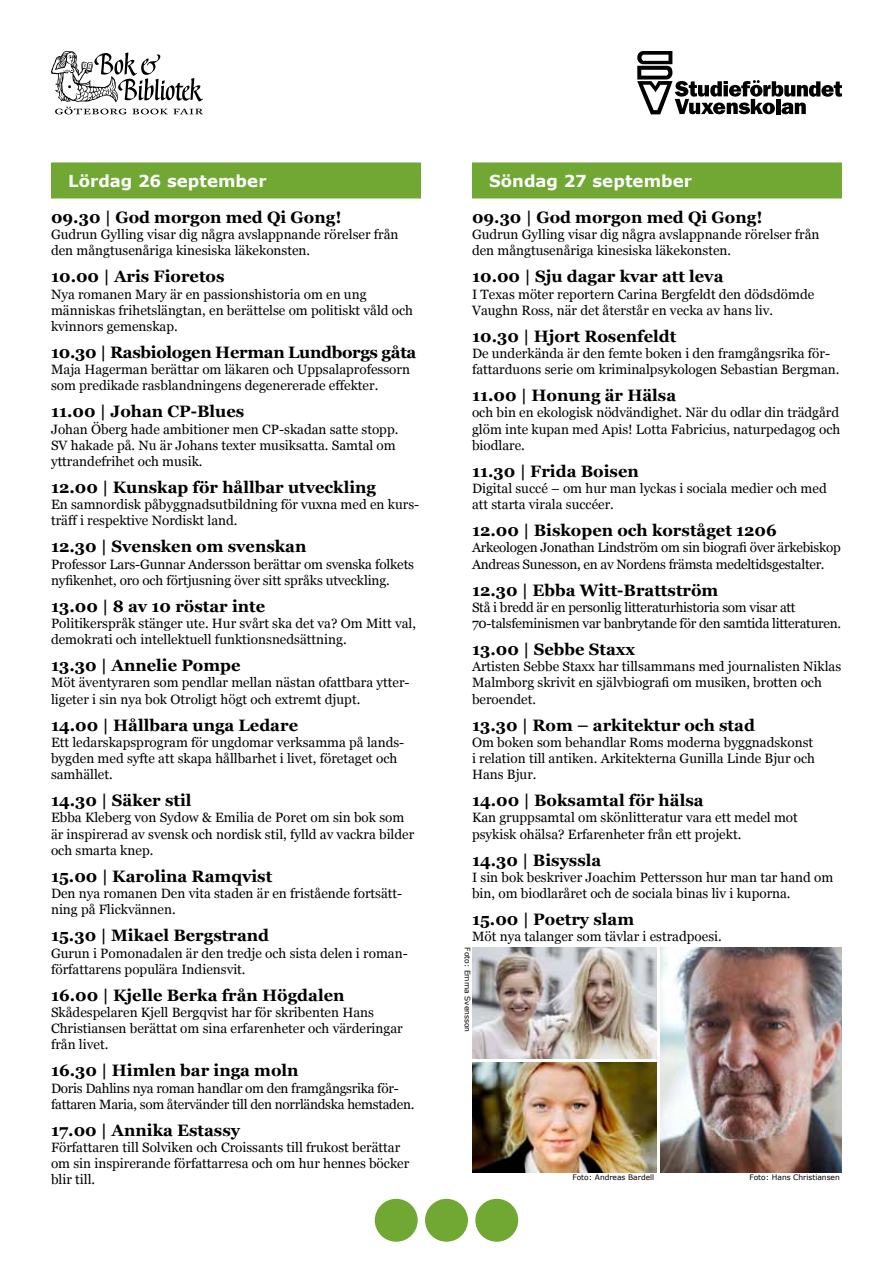
<style>
.page{position:relative;width:893px;height:1263px;background:#fff}
.page>*{position:absolute;margin:0;border:0;box-sizing:border-box;transform-origin:0 0}
.t1{font:700 16.5px "Georgia";color:#000}
.t2{font:700 16.5px "Georgia";letter-spacing:-.02em;color:#000}
.t3{font:700 16.5px "Verdana";letter-spacing:.005em;color:#fff}
.t4{font:13.5px/16.2px "Georgia";color:#000}
.t5{font:13.5px/16.2px "Georgia";letter-spacing:-.02em;color:#000}
.t6{font:7.5px "Verdana";color:#000}
</style>
<div class="page">
<svg style="left:637px;top:51px;width:205px;height:63px"></svg>
<svg style="left:51px;top:51px;width:152px;height:63px"></svg>
<div style="left:51px;top:162px;width:370px;height:36px;background:#70a833"></div>
<div style="left:375px;top:1199px;width:43px;height:43px;background:#70a833;border-radius:50%"></div>
<div style="left:425px;top:1199px;width:43px;height:43px;background:#70a833;border-radius:50%"></div>
<div style="left:475px;top:1199px;width:43px;height:43px;background:#70a833;border-radius:50%"></div>
<img style="left:472px;top:947px;width:184px;height:111px">
<img style="left:661px;top:947px;width:181px;height:226px">
<img style="left:472px;top:1062px;width:184px;height:111px">
<div style="left:472px;top:162px;width:370px;height:36px;background:#70a833"></div>
<p class="t3" style="left:68px;top:170px;width:200px">Lördag 26 september</p>
<p class="t1" style="left:51px;top:207px;width:292px">09.30 | God morgon med Qi Gong!</p>
<p class="t4" style="left:51px;top:227px;width:349px">Gudrun Gylling visar dig några avslappnande rörelser från den mångtusenåriga kinesiska läkekonsten.</p>
<p class="t1" style="left:51px;top:266px;width:175px">10.00 | Aris Fioretos</p>
<p class="t4" style="left:51px;top:286px;width:364px">Nya romanen Mary är en passionshistoria om en ung människas frihetslängtan, en berättelse om politiskt våld och kvinnors gemenskap.</p>
<p class="t2" style="left:51px;top:342px;width:367px">10.30 | Rasbiologen Herman Lundborgs gåta</p>
<p class="t4" style="left:51px;top:362px;width:361px">Maja Hagerman berättar om läkaren och Uppsalaprofessorn som predikade rasblandningens degenererade effekter.</p>
<p class="t1" style="left:51px;top:401px;width:195px">11.00 | Johan CP-Blues</p>
<p class="t4" style="left:51px;top:421px;width:349px">Johan Öberg hade ambitioner men CP-skadan satte stopp.<br>SV hakade på. Nu är Johans texter musiksatta. Samtal om yttrandefrihet och musik.</p>
<p class="t1" style="left:51px;top:477px;width:327px">12.00 | Kunskap för hållbar utveckling</p>
<p class="t4" style="left:51px;top:497px;width:370px">En samnordisk påbyggnadsutbildning för vuxna med en kurs&shy;träff i respektive Nordiskt land.</p>
<p class="t1" style="left:51px;top:536px;width:257px">12.30 | Svensken om svenskan</p>
<p class="t4" style="left:51px;top:556px;width:365px">Professor Lars-Gunnar Andersson berättar om svenska folkets nyfikenhet, oro och förtjusning över sitt språks utveckling.</p>
<p class="t1" style="left:51px;top:595px;width:216px">13.00 | 8 av 10 röstar inte</p>
<p class="t4" style="left:51px;top:616px;width:367px">Politikerspråk stänger ute. Hur svårt ska det va? Om Mitt val, demokrati och intellektuell funktionsnedsättning.</p>
<p class="t1" style="left:51px;top:655px;width:191px">13.30 | Annelie Pompe</p>
<p class="t4" style="left:51px;top:675px;width:360px">Möt äventyraren som pendlar mellan nästan ofattbara ytter&shy;ligeter i sin nya bok Otroligt högt och extremt djupt.</p>
<p class="t1" style="left:51px;top:714px;width:249px">14.00 | Hållbara unga Ledare</p>
<p class="t4" style="left:51px;top:734px;width:355px">Ett ledarskapsprogram för ungdomar verksamma på lands&shy;bygden med syfte att skapa hållbarhet i livet, företaget och samhället.</p>
<p class="t1" style="left:51px;top:790px;width:142px">14.30 | Säker stil</p>
<p class="t4" style="left:51px;top:810px;width:365px">Ebba Kleberg von Sydow &amp; Emilia de Poret om sin bok som är inspirerad av svensk och nordisk stil, fylld av vackra bilder och smarta knep.</p>
<p class="t1" style="left:51px;top:865px;width:223px">15.00 | Karolina Ramqvist</p>
<p class="t4" style="left:51px;top:886px;width:353px">Den nya romanen Den vita staden är en fristående fortsätt&shy;ning på Flickvännen.</p>
<p class="t1" style="left:51px;top:925px;width:220px">15.30 | Mikael Bergstrand</p>
<p class="t4" style="left:51px;top:945px;width:358px">Gurun i Pomonadalen är den tredje och sista delen i roman&shy;författarens populära Indiensvit.</p>
<p class="t1" style="left:51px;top:984px;width:295px">16.00 | Kjelle Berka från Högdalen</p>
<p class="t4" style="left:51px;top:1004px;width:353px">Skådespelaren Kjell Bergqvist har för skribenten Hans<br>Christiansen berättat om sina erfarenheter och värderingar från livet.</p>
<p class="t1" style="left:51px;top:1060px;width:249px">16.30 | Himlen bar inga moln</p>
<p class="t5" style="left:51px;top:1080px;width:365px">Doris Dahlins nya roman handlar om den framgångsrika för&shy;fattaren Maria, som återvänder till den norrländska hemstaden.</p>
<p class="t1" style="left:51px;top:1119px;width:191px">17.00 | Annika Estassy</p>
<p class="t4" style="left:51px;top:1139px;width:360px">Författaren till Solviken och Croissants till frukost berättar om sin inspirerande författarresa och om hur hennes böcker blir till.</p>
<p class="t3" style="left:489px;top:170px;width:204px">Söndag 27 september</p>
<p class="t1" style="left:472px;top:207px;width:292px">09.30 | God morgon med Qi Gong!</p>
<p class="t4" style="left:472px;top:227px;width:349px">Gudrun Gylling visar dig några avslappnande rörelser från den mångtusenåriga kinesiska läkekonsten.</p>
<p class="t1" style="left:472px;top:266px;width:253px">10.00 | Sju dagar kvar att leva</p>
<p class="t4" style="left:472px;top:286px;width:344px">I Texas möter reportern Carina Bergfeldt den dödsdömde<br>Vaughn Ross, när det återstår en vecka av hans liv.</p>
<p class="t1" style="left:472px;top:325px;width:206px">10.30 | Hjort Rosenfeldt</p>
<p class="t4" style="left:472px;top:346px;width:369px">De underkända är den femte boken i den framgångsrika för&shy;fattarduons serie om kriminalpsykologen Sebastian Bergman.</p>
<p class="t1" style="left:472px;top:385px;width:206px">11.00 | Honung är Hälsa</p>
<p class="t4" style="left:472px;top:405px;width:370px;text-align:justify">och bin en ekologisk nödvändighet. När du odlar din trädgård glöm inte kupan med Apis! Lotta Fabricius, naturpedagog och biodlare.</p>
<p class="t1" style="left:472px;top:460px;width:168px">11.30 | Frida Boisen</p>
<p class="t4" style="left:472px;top:481px;width:356px">Digital succé – om hur man lyckas i sociala medier och med att starta virala succéer.</p>
<p class="t1" style="left:472px;top:520px;width:306px">12.00 | Biskopen och korståget 1206</p>
<p class="t5" style="left:472px;top:540px;width:370px">Arkeologen Jonathan Lindström om sin biografi över ärkebiskop<br>Andreas Sunesson, en av Nordens främsta medeltidsgestalter.</p>
<p class="t1" style="left:472px;top:579px;width:248px">12.30 | Ebba Witt-Brattström</p>
<p class="t5" style="left:472px;top:599px;width:371px">Stå i bredd är en personlig litteraturhistoria som visar att<br>70-talsfeminismen var banbrytande för den samtida litteraturen.</p>
<p class="t1" style="left:472px;top:639px;width:165px">13.00 | Sebbe Staxx</p>
<p class="t4" style="left:472px;top:659px;width:371px">Artisten Sebbe Staxx har tillsammans med journalisten Niklas<br>Malmborg skrivit en självbiografi om musiken, brotten och beroendet.</p>
<p class="t1" style="left:472px;top:714px;width:284px">13.30 | Rom – arkitektur och stad</p>
<p class="t4" style="left:472px;top:734px;width:345px">Om boken som behandlar Roms moderna byggnadskonst i relation till antiken. Arkitekterna Gunilla Linde Bjur och<br>Hans Bjur.</p>
<p class="t1" style="left:472px;top:790px;width:233px">14.00 | Boksamtal för hälsa</p>
<p class="t4" style="left:472px;top:810px;width:327px">Kan gruppsamtal om skönlitteratur vara ett medel mot psykisk ohälsa? Erfarenheter från ett projekt.</p>
<p class="t1" style="left:472px;top:849px;width:131px">14.30 | Bisyssla</p>
<p class="t4" style="left:472px;top:869px;width:363px">I sin bok beskriver Joachim Pettersson hur man tar hand om bin, om biodlaråret och de sociala binas liv i kuporna.</p>
<p class="t1" style="left:472px;top:909px;width:164px">15.00 | Poetry slam</p>
<p class="t4" style="left:472px;top:929px;width:251px">Möt nya talanger som tävlar i estradpoesi.</p>
<p class="t6" style="left:473px;top:947px;width:86px;rotate:90deg">Foto: Emma Svensson</p>
<p class="t6" style="left:573px;top:1172px;width:83px">Foto: Andreas Bardell</p>
<p class="t6" style="left:750px;top:1172px;width:92px">Foto: Hans Christiansen</p>
</div>
